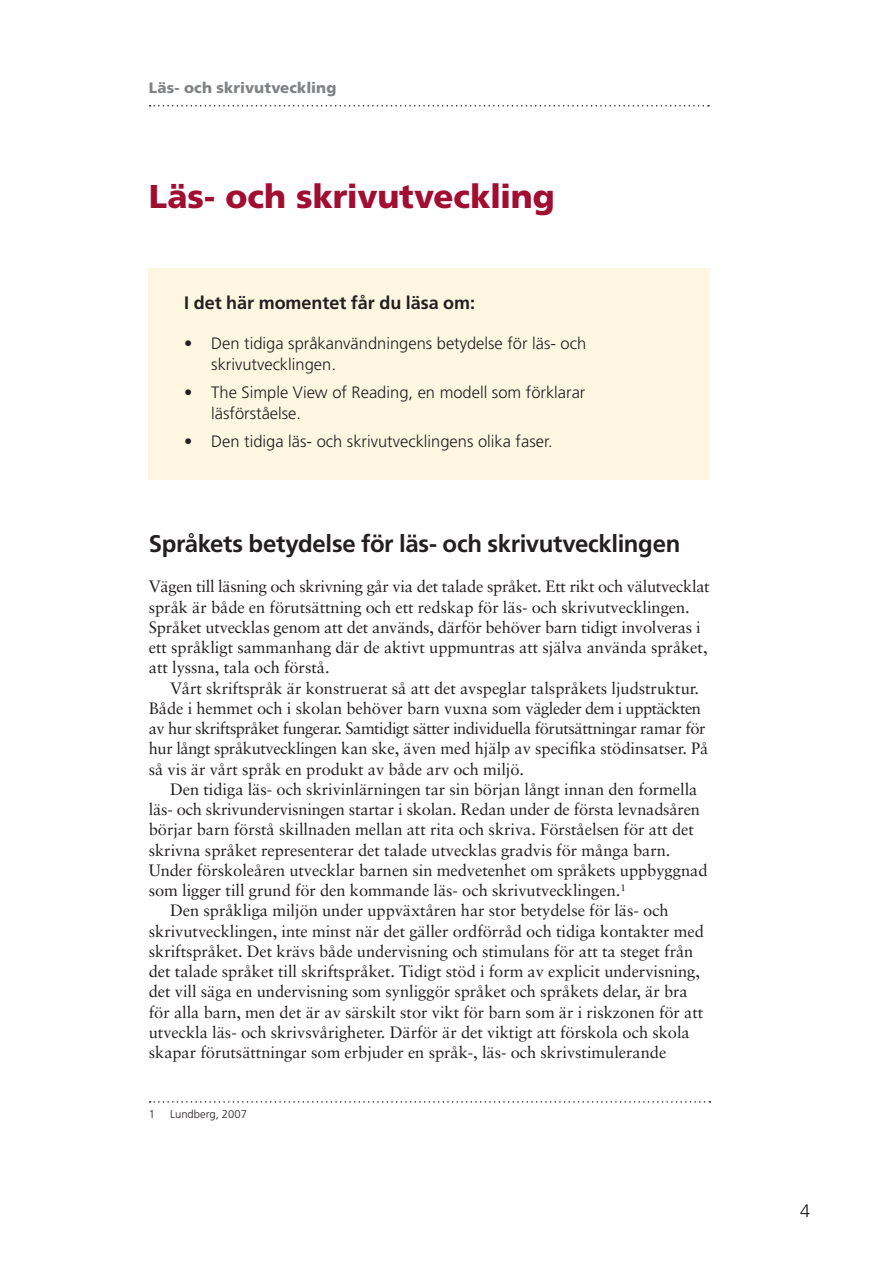
<style>
.page{position:relative;width:893px;height:1263px;background:#fff}
.page>*{position:absolute;margin:0;border:0;box-sizing:border-box;transform-origin:0 0}
.t1{font:900 33px "Frutiger LT Std";letter-spacing:-.005em;color:#a20d32}
.t2{font:700 24px "Frutiger LT Std";letter-spacing:-.015em;color:#231f20}
.t3{font:700 18px "Frutiger LT Std";letter-spacing:-.005em;color:#231f20}
.t4{font:300 18px "Frutiger LT Std";color:#231f20}
.t5{font:16.5px/20.2px "Sabon";letter-spacing:-.005em;color:#231f20}
.t6{font:300 16.5px/20.2px "Frutiger LT Std";color:#231f20}
.t7{font:900 15px "Frutiger LT Std";letter-spacing:.005em;color:#808285}
.t8{font:300 11.25px "Frutiger LT Std";color:#231f20}
</style>
<div class="page">
<svg style="left:150px;top:105px;width:559px;height:2px"></svg>
<div style="left:149px;top:268px;width:561px;height:212px;background:#fef6e1"></div>
<svg style="left:150px;top:1101px;width:560px;height:2px"></svg>
<p class="t7" style="left:149px;top:79px;width:189px">Läs- och skrivutveckling</p>
<h1 class="t1" style="left:149px;top:176px;width:408px">Läs- och skrivutveckling</h1>
<p class="t3" style="left:184px;top:292px;width:292px">I det här momentet får du läsa om:</p>
<p class="t6" style="left:211px;top:334px;width:376px;text-indent:-27px">• Den tidiga språkanvändningens betydelse för läs- och skrivutvecklingen.</p>
<p class="t6" style="left:211px;top:383px;width:376px;text-indent:-27px">• The Simple View of Reading, en modell som förklarar läsförståelse.</p>
<p class="t6" style="left:184px;top:432px;width:370px">• Den tidiga läs- och skrivutvecklingens olika faser.</p>
<h2 class="t2" style="left:149px;top:529px;width:533px">Språkets betydelse för läs- och skrivutvecklingen</h2>
<p class="t5" style="left:149px;top:576px;width:562px">Vägen till läsning och skrivning går via det talade språket. Ett rikt och välutvecklat språk är både en förutsättning och ett redskap för läs- och skrivutvecklingen.<br>Språket utvecklas genom att det används, därför behöver barn tidigt involveras i ett språkligt sammanhang där de aktivt uppmuntras att själva använda språket, att lyssna, tala och förstå.</p>
<p class="t5" style="left:149px;top:678px;width:561px;text-indent:21px">Vårt skriftspråk är konstruerat så att det avspeglar talspråkets ljudstruktur.<br>Både i hemmet och i skolan behöver barn vuxna som vägleder dem i upptäckten av hur skriftspråket fungerar. Samtidigt sätter individuella förutsättningar ramar för hur långt språkutvecklingen kan ske, även med hjälp av specifka stödinsatser. På så vis är vårt språk en produkt av både arv och miljö.</p>
<p class="t5" style="left:149px;top:779px;width:560px;text-indent:21px">Den tidiga läs- och skrivinlärningen tar sin början långt innan den formella läs- och skrivundervisningen startar i skolan. Redan under de första levnadsåren börjar barn förstå skillnaden mellan att rita och skriva. Förståelsen för att det skrivna språket representerar det talade utvecklas gradvis för många barn.<br>Under förskoleåren utvecklar barnen sin medvetenhet om språkets uppbyggnad som ligger till grund för den kommande läs- och skrivutvecklingen.<sup>1</sup></p>
<p class="t5" style="left:149px;top:900px;width:557px;text-indent:21px">Den språkliga miljön under uppväxtåren har stor betydelse för läs- och skrivutvecklingen, inte minst när det gäller ordförråd och tidiga kontakter med skriftspråket. Det krävs både undervisning och stimulans för att ta steget från det talade språket till skriftspråket. Tidigt stöd i form av explicit undervisning, det vill säga en undervisning som synliggör språket och språkets delar, är bra för alla barn, men det är av särskilt stor vikt för barn som är i riskzonen för att utveckla läs- och skrivsvårigheter. Därför är det viktigt att förskola och skola skapar förutsättningar som erbjuder en språk-, läs- och skrivstimulerande</p>
<p class="t8" style="left:149px;top:1108px;width:8px">1</p>
<p class="t8" style="left:170px;top:1108px;width:78px">Lundberg, 2007</p>
<p class="t4" style="left:800px;top:1200px;width:12px">4</p>
</div>
